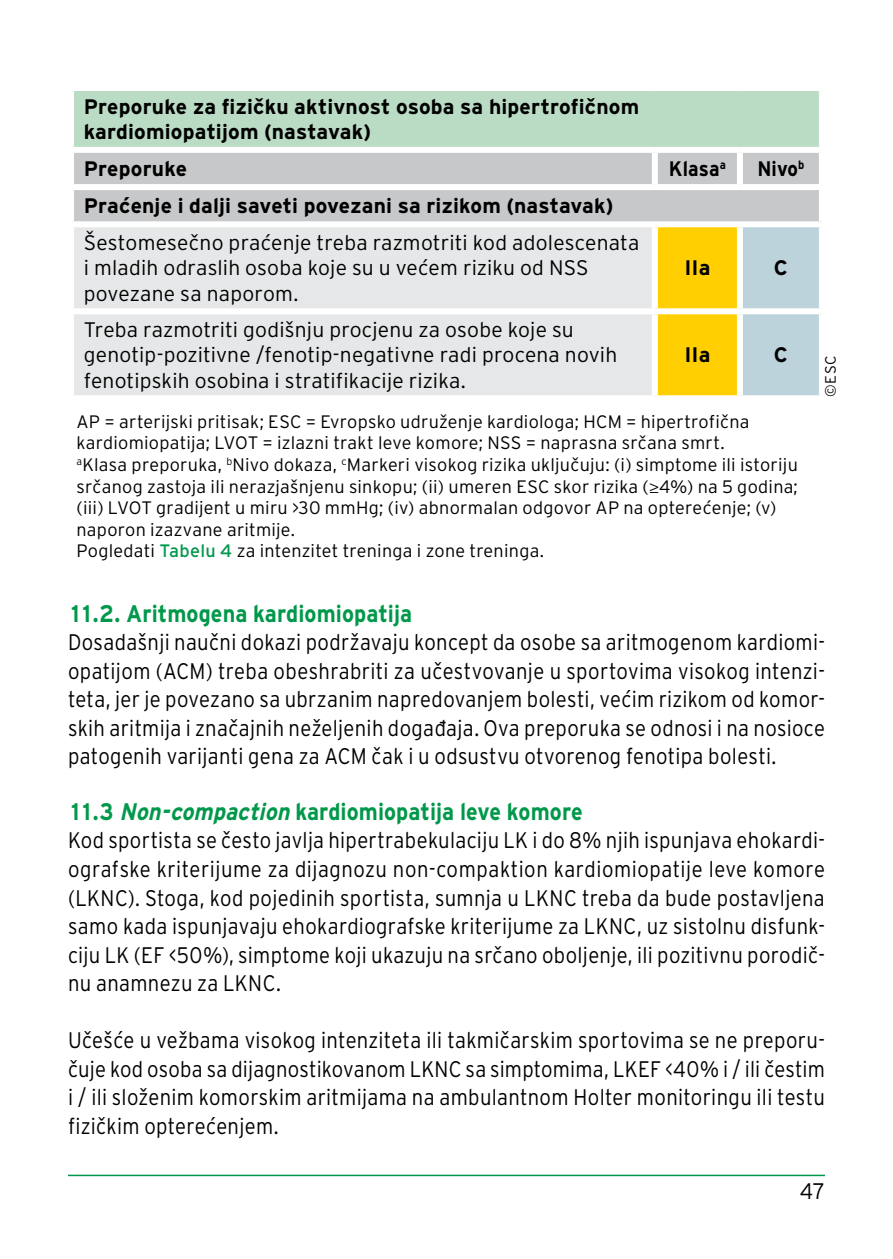
<style>
.page{position:relative;width:893px;height:1259px;background:#fff}
.page>*{position:absolute;margin:0;border:0;box-sizing:border-box;transform-origin:0 0}
.t1{font:700 24px "Interstate STD";letter-spacing:.005em;color:#00984a;scale:.9 1}
.t2{font:300 22.5px/28.5px "Interstate STD";letter-spacing:.015em;color:#000;text-align:justify;scale:.9 1}
.t3{font:300 22.5px "Interstate STD";letter-spacing:.015em;color:#000;scale:.95 1}
.t4{font:300 21px/25.2px "Interstate STD";letter-spacing:.005em;color:#000}
.t5{font:700 21px/25.2px "Interstate STD";letter-spacing:.005em;color:#000}
.t6{font:700 21px "Interstate STD";letter-spacing:.005em;color:#000;scale:.9 1}
.t7{font:300 18px/21.6px "Interstate STD";letter-spacing:.015em;color:#000}
.t8{font:300 15px "Interstate STD";color:#000}
.s1{font-family:"Myriad Pro";font-weight:400;font-stretch:condensed}
.s2{font-weight:400;color:#00984a}
.s3{font-style:italic}
</style>
<div class="page">
<hr style="left:68px;top:1174px;width:757px;height:2px;background:#00984a">
<div style="left:71px;top:88px;width:751px;height:62px;background:#badbc4"></div>
<div style="left:74px;top:153px;width:745px;height:68px;background:#c7c8ca"></div>
<div style="left:74px;top:227px;width:578px;height:168px;background:#e6e7e8"></div>
<svg style="left:658px;top:227px;width:161px;height:168px;background:#ded16c"></svg>
<div style="left:819px;top:91px;width:6px;height:56px;background:#fff"></div>
<div style="left:68px;top:85px;width:587px;height:6px;background:#fff"></div>
<div style="left:68px;top:91px;width:6px;height:56px;background:#fff"></div>
<div style="left:655px;top:85px;width:85px;height:6px;background:#fff"></div>
<div style="left:740px;top:85px;width:85px;height:6px;background:#fff"></div>
<div style="left:68px;top:147px;width:587px;height:6px;background:#fff"></div>
<div style="left:655px;top:147px;width:85px;height:6px;background:#fff"></div>
<div style="left:652px;top:153px;width:6px;height:31px;background:#fff"></div>
<div style="left:740px;top:147px;width:85px;height:6px;background:#fff"></div>
<div style="left:737px;top:153px;width:6px;height:31px;background:#fff"></div>
<div style="left:68px;top:184px;width:587px;height:6px;background:#fff"></div>
<div style="left:655px;top:184px;width:85px;height:6px;background:#fff"></div>
<div style="left:740px;top:184px;width:85px;height:6px;background:#fff"></div>
<div style="left:737px;top:227px;width:6px;height:81px;background:#fff"></div>
<div style="left:68px;top:308px;width:587px;height:6px;background:#fff"></div>
<div style="left:655px;top:308px;width:85px;height:6px;background:#fff"></div>
<div style="left:740px;top:308px;width:85px;height:6px;background:#fff"></div>
<div style="left:737px;top:314px;width:6px;height:81px;background:#fff"></div>
<p class="t5" style="left:84px;top:94px;width:557px">Preporuke za fizičku aktivnost osoba sa hipertrofičnom kardiomiopatijom (nastavak)</p>
<p class="t5" style="left:84px;top:156px;width:105px">Preporuke</p>
<p class="t6" style="left:669px;top:157px;width:65px">Klasa<sup>a</sup></p>
<p class="t6" style="left:757px;top:157px;width:54px">Nivo<sup>b</sup></p>
<p class="t5" style="left:84px;top:193px;width:531px">Praćenje i dalji saveti povezani sa rizikom (nastavak)</p>
<p class="t4" style="left:84px;top:230px;width:557px">Šestomesečno praćenje treba razmotriti kod adolescenata i mladih odraslih osoba koje su u većem riziku od NSS povezane sa naporom.</p>
<p class="t5" style="left:684px;top:255px;width:27px">IIa</p>
<p class="t5" style="left:774px;top:255px;width:16px">C</p>
<p class="t4" style="left:84px;top:317px;width:535px">Treba razmotriti godišnju procjenu za osobe koje su genotip-pozitivne /fenotip-negativne radi procena novih fenotipskih osobina i stratifikacije rizika.</p>
<p class="t5" style="left:684px;top:342px;width:27px">IIa</p>
<p class="t5" style="left:774px;top:342px;width:16px">C</p>
<p class="t7" style="left:77px;top:410px;width:723px">AP = arterijski pritisak; ESC = Evropsko udruženje kardiologa; HCM = hipertrofična kardiomiopatija; LVOT = izlazni trakt leve komore; NSS = naprasna srčana smrt.<br><sup>a</sup>Klasa preporuka, <sup>b</sup>Nivo dokaza, <sup>c</sup>Markeri visokog rizika uključuju: (i) simptome ili istoriju srčanog zastoja ili nerazjašnjenu sinkopu; (ii) umeren ESC skor rizika (<span class="s1">≥</span>4%) na 5 godina; (iii) LVOT gradijent u miru &gt;30 mmHg; (iv) abnormalan odgovor AP na opterećenje; (v) naporon izazvane aritmije.<br>Pogledati <span class="s2">Tabelu 4</span> za intenzitet treninga i zone treninga.</p>
<p class="t8" style="left:822px;top:397px;width:42px;rotate:-90deg">©ESC</p>
<p class="t1" style="left:68px;top:600px;width:384px">11.2. Aritmogena kardiomiopatija</p>
<p class="t2" style="left:68px;top:628px;width:842px">Dosadašnji naučni dokazi podržavaju koncept da osobe sa aritmogenom kardiomi&shy;opatijom (ACM) treba obeshrabriti za učestvovanje u sportovima visokog intenzi&shy;teta, jer je povezano sa ubrzanim napredovanjem bolesti, većim rizikom od komor&shy;skih aritmija i značajnih neželjenih događaja. Ova preporuka se odnosi i na nosioce patogenih varijanti gena za ACM čak i u odsustvu otvorenog fenotipa bolesti.</p>
<p class="t1" style="left:68px;top:798px;width:573px">11.3 <span class="s3">Non-compaction</span> kardiomiopatija leve komore</p>
<p class="t2" style="left:68px;top:826px;width:842px">Kod sportista se često javlja hipertrabekulaciju LK i do 8% njih ispunjava ehokardi&shy;ografske kriterijume za dijagnozu non-compaktion kardiomiopatije leve komore (LKNC). Stoga, kod pojedinih sportista, sumnja u LKNC treba da bude postavljena samo kada ispunjavaju ehokardiografske kriterijume za LKNC, uz sistolnu disfunk&shy;ciju LK (EF &lt;50%), simptome koji ukazuju na srčano oboljenje, ili pozitivnu porodič&shy;nu anamnezu za LKNC.</p>
<p class="t2" style="left:68px;top:1025px;width:843px">Učešće u vežbama visokog intenziteta ili takmičarskim sportovima se ne preporu&shy;čuje kod osoba sa dijagnostikovanom LKNC sa simptomima, LKEF &lt;40% i / ili čestim i / ili složenim komorskim aritmijama na ambulantnom Holter monitoringu ili testu fizičkim opterećenjem.</p>
<p class="t3" style="left:800px;top:1178px;width:28px">47</p>
</div>
